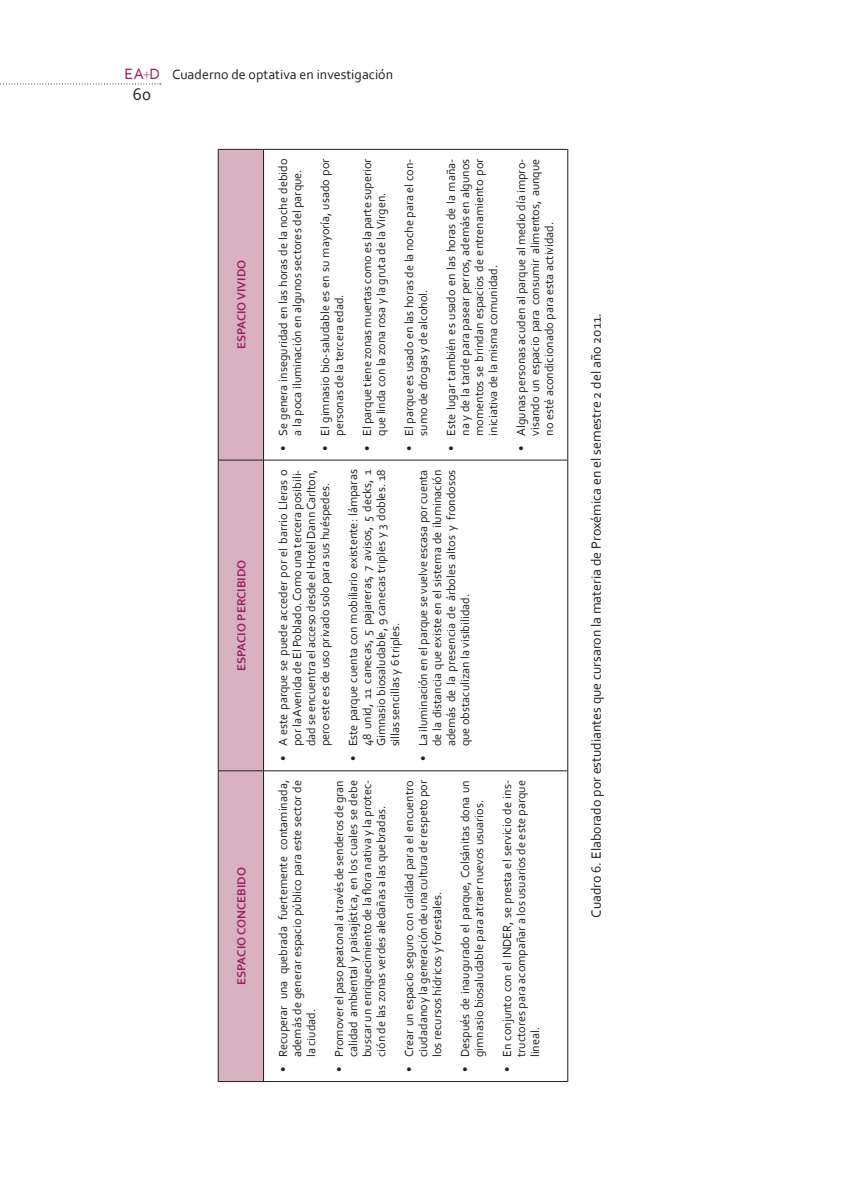
<style>
.page{position:relative;width:844px;height:1191px;background:#fff}
.page>*{position:absolute;margin:0;border:0;box-sizing:border-box;transform-origin:0 0}
.t1{font:17.5px "Corbel";color:#231f20}
.t2{font:15.75px "Corbel";color:#9e1f62}
._09_Pie_de_Foto{font:14px "Corbel";color:#231f20}
.t3{font:12.25px/14px "Corbel";color:#231f20;text-align:justify}
._05_Corrido{font:700 12.25px "Corbel";color:#9e1f62}
.s1{color:#bd7691}
</style>
<div class="page">
<svg style="left:0;top:83px;width:161px;height:1px"></svg>
<div style="left:219px;top:150px;width:44px;height:931px;background:#d8b2c0"></div>
<hr style="left:264px;top:1081px;width:303px;height:1px;background:#231f20">
<hr style="left:264px;top:770px;width:303px;height:1px;background:#231f20">
<hr style="left:264px;top:459px;width:303px;height:1px;background:#231f20">
<hr style="left:264px;top:149px;width:303px;height:1px;background:#231f20">
<hr style="left:567px;top:771px;width:1px;height:311px;background:#231f20">
<hr style="left:567px;top:460px;width:1px;height:311px;background:#231f20">
<hr style="left:567px;top:149px;width:1px;height:311px;background:#231f20">
<hr style="left:218px;top:460px;width:1px;height:311px;background:#231f20">
<hr style="left:263px;top:460px;width:1px;height:311px;background:#231f20">
<hr style="left:218px;top:459px;width:45px;height:1px;background:#231f20">
<hr style="left:218px;top:149px;width:1px;height:311px;background:#231f20">
<hr style="left:218px;top:149px;width:45px;height:1px;background:#231f20">
<hr style="left:263px;top:149px;width:1px;height:311px;background:#231f20">
<hr style="left:218px;top:1081px;width:45px;height:1px;background:#231f20">
<hr style="left:218px;top:771px;width:1px;height:311px;background:#231f20">
<hr style="left:218px;top:770px;width:45px;height:1px;background:#231f20">
<hr style="left:263px;top:771px;width:1px;height:311px;background:#231f20">
<p class="t2" style="left:124px;top:64px;width:37px">EA<span class="s1">+</span>D</p>
<h1 class="t1" style="left:133px;top:83px;width:20px">60</h1>
<p class="_09_Pie_de_Foto" style="left:172px;top:66px;width:222px">Cuaderno de optativa en investigación</p>
<p class="_05_Corrido" style="left:234px;top:349px;width:91px;rotate:-90deg">ESPACIO VIVIDO</p>
<p class="_05_Corrido" style="left:234px;top:671px;width:113px;rotate:-90deg">ESPACIO PERCIBIDO</p>
<p class="_05_Corrido" style="left:234px;top:985px;width:119px;rotate:-90deg">ESPACIO CONCEBIDO</p>
<p class="t3" style="left:276px;top:450px;width:293px;text-align:center;rotate:-90deg">• Se genera inseguridad en las horas de la noche debido a la poca iluminación en algunos sectores del parque.</p>
<p class="t3" style="left:318px;top:436px;width:278px;text-indent:-15px;rotate:-90deg">• El gimnasio bio-saludable es en su mayoría, usado por personas de la tercera edad.</p>
<p class="t3" style="left:360px;top:436px;width:278px;text-indent:-15px;rotate:-90deg">• El parque tiene zonas muertas como es la parte superior que linda con la zona rosa y la gruta de la Virgen.</p>
<p class="t3" style="left:402px;top:436px;width:278px;text-indent:-15px;rotate:-90deg">• El parque es usado en las horas de la noche para el con&shy;sumo de drogas y de alcohol.</p>
<p class="t3" style="left:444px;top:436px;width:278px;text-indent:-15px;rotate:-90deg">• Este lugar también es usado en las horas de la maña&shy;na y de la tarde para pasear perros, además en algunos momentos se brindan espacios de entrenamiento por iniciativa de la misma comunidad.</p>
<p class="t3" style="left:514px;top:436px;width:278px;text-indent:-15px;rotate:-90deg">• Algunas personas acuden al parque al medio día impro&shy;visando un espacio para consumir alimentos, aunque no esté acondicionado para esta actividad.</p>
<p class="t3" style="left:276px;top:746px;width:278px;text-indent:-15px;rotate:-90deg">• A este parque se puede acceder por el barrio Lleras o por la Avenida de El Poblado. Como una tercera posibili&shy;dad se encuentra el acceso desde el Hotel Dann Carlton, pero este es de uso privado solo para sus huéspedes.</p>
<p class="t3" style="left:346px;top:746px;width:278px;text-indent:-15px;rotate:-90deg">• Este parque cuenta con mobiliario existente: lámparas 48 unid, 11 canecas, 5 pajareras, 7 avisos, 5 decks, 1<br>Gimnasio biosaludable, 9 canecas triples y 3 dobles. 18 sillas sencillas y 6 triples.</p>
<p class="t3" style="left:416px;top:746px;width:278px;text-indent:-15px;rotate:-90deg">• La iluminación en el parque se vuelve escasa por cuenta de la distancia que existe en el sistema de iluminación además de la presencia de árboles altos y frondosos que obstaculizan la visibilidad.</p>
<p class="t3" style="left:276px;top:1057px;width:278px;text-indent:-15px;rotate:-90deg">• Recuperar una quebrada fuertemente contaminada, además de generar espacio público para este sector de la ciudad.</p>
<p class="t3" style="left:332px;top:1057px;width:278px;text-indent:-15px;rotate:-90deg">• Promover el paso peatonal a través de senderos de gran calidad ambiental y paisajística, en los cuales se debe buscar un enriquecimiento de la flora nativa y la protec&shy;ción de las zonas verdes aledañas a las quebradas.</p>
<p class="t3" style="left:402px;top:1057px;width:278px;text-indent:-15px;rotate:-90deg">• Crear un espacio seguro con calidad para el encuentro ciudadano y la generación de una cultura de respeto por los recursos hídricos y forestales.</p>
<p class="t3" style="left:458px;top:1072px;width:293px;text-align:center;rotate:-90deg">• Después de inaugurado el parque, Colsánitas dona un gimnasio biosaludable para atraer nuevos usuarios.</p>
<p class="t3" style="left:500px;top:1057px;width:278px;text-indent:-15px;rotate:-90deg">• En conjunto con el INDER, se presta el servicio de ins&shy;tructores para acompañar a los usuarios de este parque lineal.</p>
<p class="_09_Pie_de_Foto" style="left:587px;top:917px;width:606px;rotate:-90deg">Cuadro 6. Elaborado por estudiantes que cursaron la materia de Proxémica en el semestre 2 del año 2011.</p>
</div>
